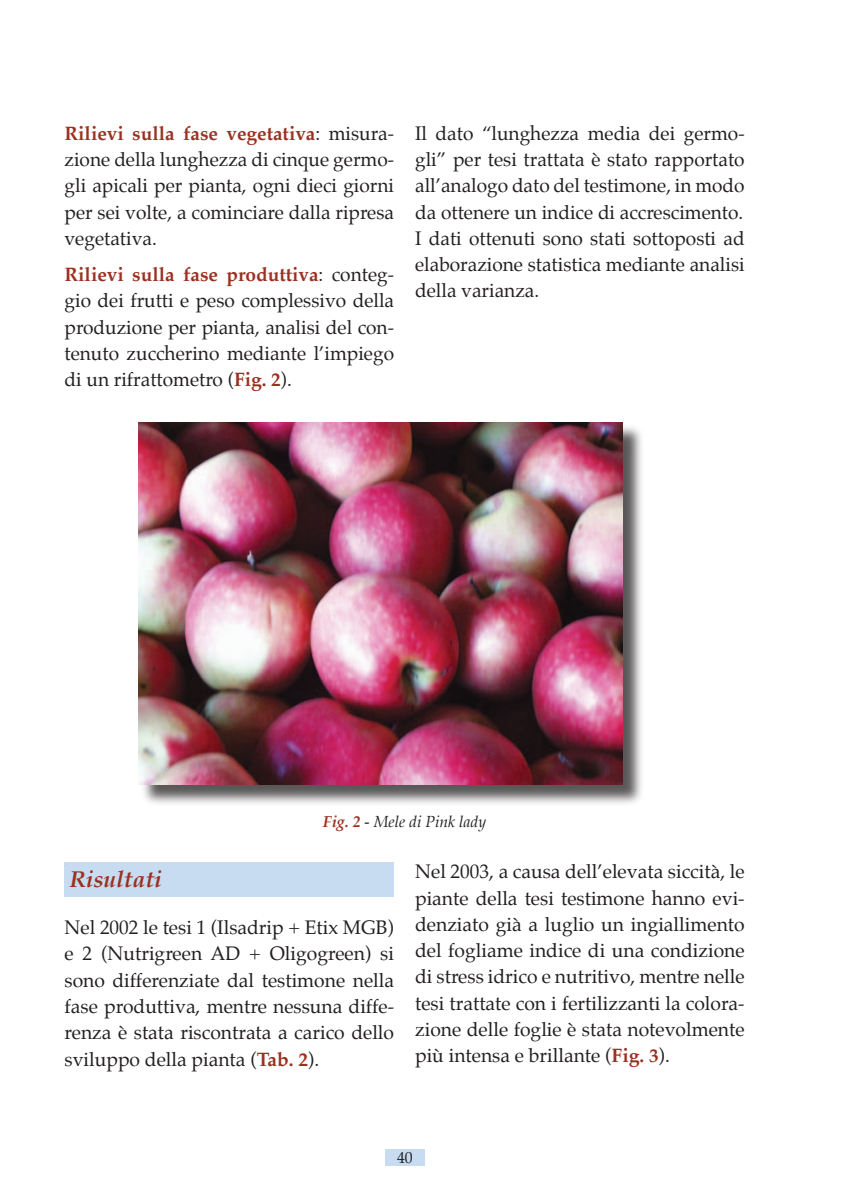
<style>
.page{position:relative;width:844px;height:1191px;background:#fff}
.page>*{position:absolute;margin:0;border:0;box-sizing:border-box;transform-origin:0 0}
.t1{font:italic 700 22.75px "Palatino";color:#9b3020}
.t2{font:19.25px/26.2px "Palatino";color:#231f20;text-align:justify}
.t3{font:italic 15.75px "Palatino";color:#231f20}
.t4{font:15.75px "Palatino";color:#231f20}
.s1{font-weight:700;color:#9b3020}
</style>
<div class="page">
<div style="left:64px;top:862px;width:330px;height:35px;background:#c7dcf1"></div>
<div style="left:140px;top:424px;width:505px;height:383px;background:#231f20;opacity:.75"></div>
<img style="left:138px;top:422px;width:484px;height:362px">
<div style="left:385px;top:1148px;width:39px;height:17px;background:#c7dcf1"></div>
<p class="t2" style="left:64px;top:122px;width:331px"><span class="s1">Rilievi sulla fase vegetativa</span>: misura&shy;zione della lunghezza di cinque germo&shy;gli apicali per pianta, ogni dieci giorni per sei volte, a cominciare dalla ripresa vegetativa.</p>
<p class="t2" style="left:64px;top:263px;width:331px"><span class="s1">Rilievi sulla fase produttiva</span>: conteg&shy;gio dei frutti e peso complessivo della produzione per pianta, analisi del con&shy;tenuto zuccherino mediante l’impiego di un rifrattometro (<span class="s1">Fig. 2</span>).</p>
<p class="t2" style="left:415px;top:122px;width:331px">Il dato “lunghezza media dei germo&shy;gli” per tesi trattata è stato rapportato all’analogo dato del testimone, in modo da ottenere un indice di accrescimento.<br>I dati ottenuti sono stati sottoposti ad elaborazione statistica mediante analisi della varianza.</p>
<p class="t3" style="left:323px;top:812px;width:165px"><span class="s1">Fig. 2</span> - Mele di Pink lady</p>
<p class="t2" style="left:415px;top:860px;width:331px">Nel 2003, a causa dell’elevata siccità, le piante della tesi testimone hanno evi&shy;denziato già a luglio un ingiallimento del fogliame indice di una condizione di stress idrico e nutritivo, mentre nelle tesi trattate con i fertilizzanti la colora&shy;zione delle foglie è stata notevolmente più intensa e brillante (<span class="s1">Fig. 3</span>).</p>
<p class="t1" style="left:69px;top:865px;width:94px">Risultati</p>
<p class="t2" style="left:64px;top:916px;width:331px">Nel 2002 le tesi 1 (Ilsadrip + Etix MGB) e 2 (Nutrigreen AD + Oligogreen) si sono differenziate dal testimone nella fase produttiva, mentre nessuna diffe&shy;renza è stata riscontrata a carico dello sviluppo della pianta (<span class="s1">Tab. 2</span>).</p>
<p class="t4" style="left:397px;top:1146px;width:17px">40</p>
</div>
